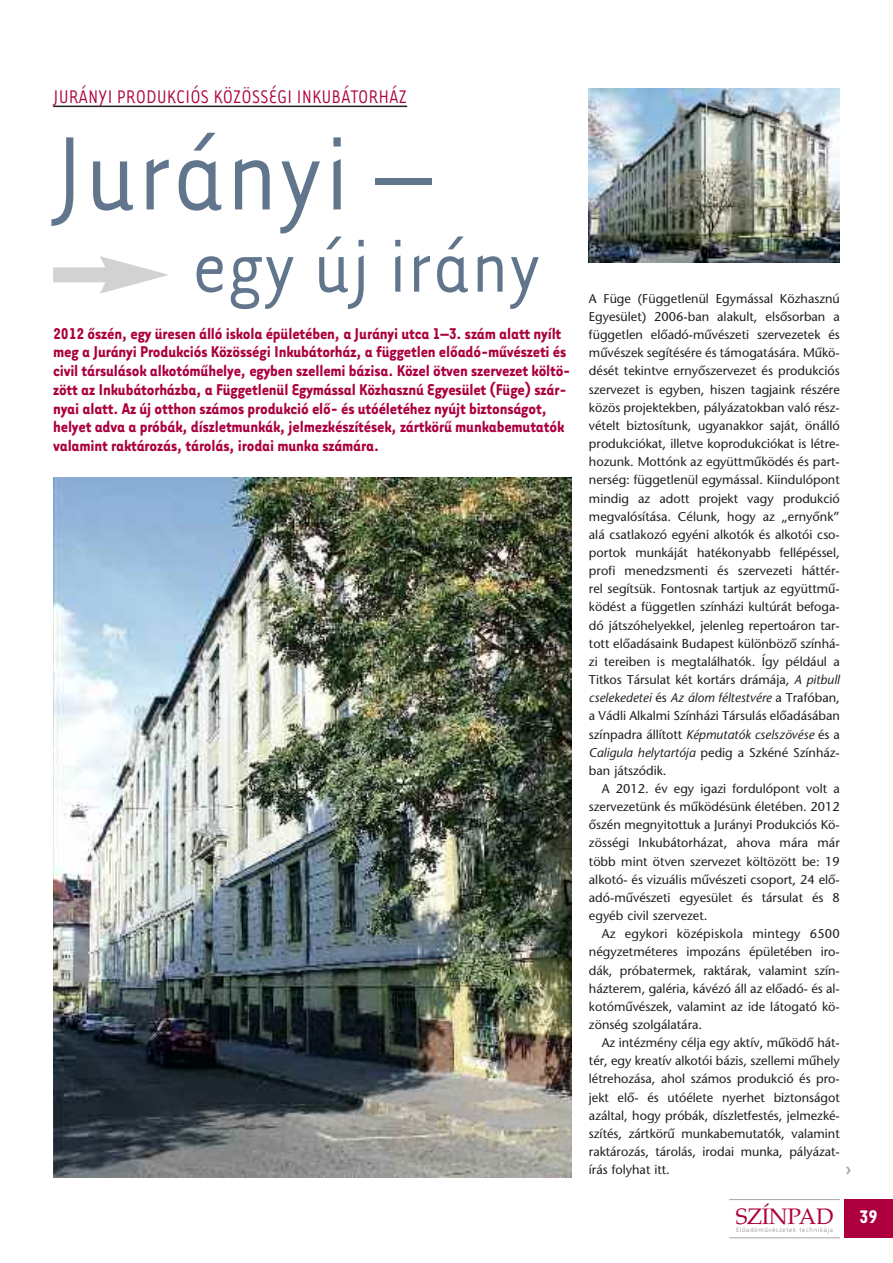
<style>
.page{position:relative;width:893px;height:1263px;background:#fff}
.page>*{position:absolute;margin:0;border:0;box-sizing:border-box;transform-origin:0 0}
.t1{font:120px "Tarzana Narrow H";color:#61768d}
.t2{font:86.25px "Tarzana Narrow H";color:#61768d}
.t3{font:22.35px "H Palatino Roman";letter-spacing:-.01em;color:#ac003f}
.t4{font:21px "Tarzana Narrow H";color:#ac003f}
.t5{font:18px/18.8px "Tarzana Narrow H Bold";letter-spacing:-.01em;color:#ac003f}
.t6{font:12.75px/18.1px "Stone Sans";color:#211f1f;text-align:justify}
.t7{font:6.3px "Frutiger L";letter-spacing:.105em;color:#908f8f}
.s1{font-style:italic}
.s2{font-family:"Tarzana Narrow H Bold";font-size:21px;color:#fff}
</style>
<div class="page">
<div style="left:844px;top:1199px;width:49px;height:39px;background:#ac003f"></div>
<hr style="left:729px;top:1199px;width:111px;height:1px;background:#a6a5a5">
<hr style="left:729px;top:1237px;width:111px;height:1px;background:#a6a5a5">
<img style="left:53px;top:477px;width:519px;height:701px">
<hr style="left:53px;top:106px;width:354px;height:1px;background:#211f1f">
<svg style="left:53px;top:256px;width:116px;height:38px"></svg>
<img style="left:589px;top:88px;width:251px;height:174px">
<h3 class="t4" style="left:53px;top:84px;width:355px">JURÁNYI PRODUKCIÓS KÖZÖSSÉGI INKUBÁTORHÁZ</h3>
<h1 class="t1" style="left:53px;top:98px;width:380px">Jurányi –</h1>
<h2 class="t2" style="left:191px;top:211px;width:351px">egy új irány</h2>
<p class="t5" style="left:53px;top:323px;width:519px">2012 ôszén, egy üresen álló iskola épületében, a Jurányi utca 1–3. szám alatt nyílt meg a Jurányi Produkciós Közösségi Inkubátorház, a független elôadó-mûvészeti és civil társulások alkotómûhelye, egyben szellemi bázisa. Közel ötven szervezet költö&shy;zött az Inkubátorházba, a Függetlenül Egymással Közhasznú Egyesület (Füge) szár&shy;nyai alatt. Az új otthon számos produkció elô- és utóéletéhez nyújt biztonságot, helyet adva a próbák, díszletmunkák, jelmezkészítések, zártkörû munkabemutatók valamint raktározás, tárolás, irodai munka számára.</p>
<p class="t6" style="left:589px;top:291px;width:252px">A Füge (Függetlenül Egymással Közhasznú Egyesület) 2006-ban alakult, elsôsorban a független elôadó-mûvészeti szervezetek és mûvészek segítésére és támogatására. Mûkö&shy;dését tekintve ernyôszervezet és produkciós szervezet is egyben, hiszen tagjaink részére közös projektekben, pályázatokban való rész&shy;vételt biztosítunk, ugyanakkor saját, önálló produkciókat, illetve koprodukciókat is létre&shy;hozunk. Mottónk az együttmûködés és part&shy;nerség: függetlenül egymással. Kiindulópont mindig az adott projekt vagy produkció megvalósítása. Célunk, hogy az „ernyônk” alá csatlakozó egyéni alkotók és alkotói cso&shy;portok munkáját hatékonyabb fellépéssel, profi menedzsmenti és szervezeti háttér&shy;rel segítsük. Fontosnak tartjuk az együttmû&shy;ködést a független színházi kultúrát befoga&shy;dó játszóhelyekkel, jelenleg repertoáron tar&shy;tott elôadásaink Budapest különbözô színhá&shy;zi tereiben is megtalálhatók. Így például a Titkos Társulat két kortárs drámája, <span class="s1">A pitbull cselekedetei</span> és <span class="s1">Az álom féltestvére</span> a Trafóban, a Vádli Alkalmi Színházi Társulás elôadásában színpadra állított <span class="s1">Képmutatók cselszövése</span> és a <span class="s1">Caligula helytartója</span> pedig a Szkéné Színház&shy;ban játszódik.</p>
<p class="t6" style="left:589px;top:781px;width:252px;text-indent:13px">A 2012. év egy igazi fordulópont volt a szervezetünk és mûködésünk életében. 2012 ôszén megnyitottuk a Jurányi Produkciós Kö&shy;zösségi Inkubátorházat, ahova mára már több mint ötven szervezet költözött be: 19 alkotó- és vizuális mûvészeti csoport, 24 elô&shy;adó-mûvészeti egyesület és társulat és 8 egyéb civil szervezet.</p>
<p class="t6" style="left:589px;top:926px;width:252px;text-indent:13px">Az egykori középiskola mintegy 6500 négyzetméteres impozáns épületében iro&shy;dák, próbatermek, raktárak, valamint szín&shy;házterem, galéria, kávézó áll az elôadó- és al&shy;kotómûvészek, valamint az ide látogató kö&shy;zönség szolgálatára.</p>
<p class="t6" style="left:589px;top:1035px;width:252px;text-indent:13px">Az intézmény célja egy aktív, mûködô hát&shy;tér, egy kreatív alkotói bázis, szellemi mûhely létrehozása, ahol számos produkció és pro&shy;jekt elô- és utóélete nyerhet biztonságot azáltal, hogy próbák, díszletfestés, jelmezké&shy;szítés, zártkörû munkabemutatók, valamint raktározás, tárolás, irodai munka, pályázat&shy;írás folyhat itt.</p>
<h3 class="t3" style="left:736px;top:1203px;width:144px">SZÍNPAD <span class="s2">39</span></h3>
<p class="t7" style="left:736px;top:1226px;width:98px">Elôadómûvészetek technikája</p>
</div>
